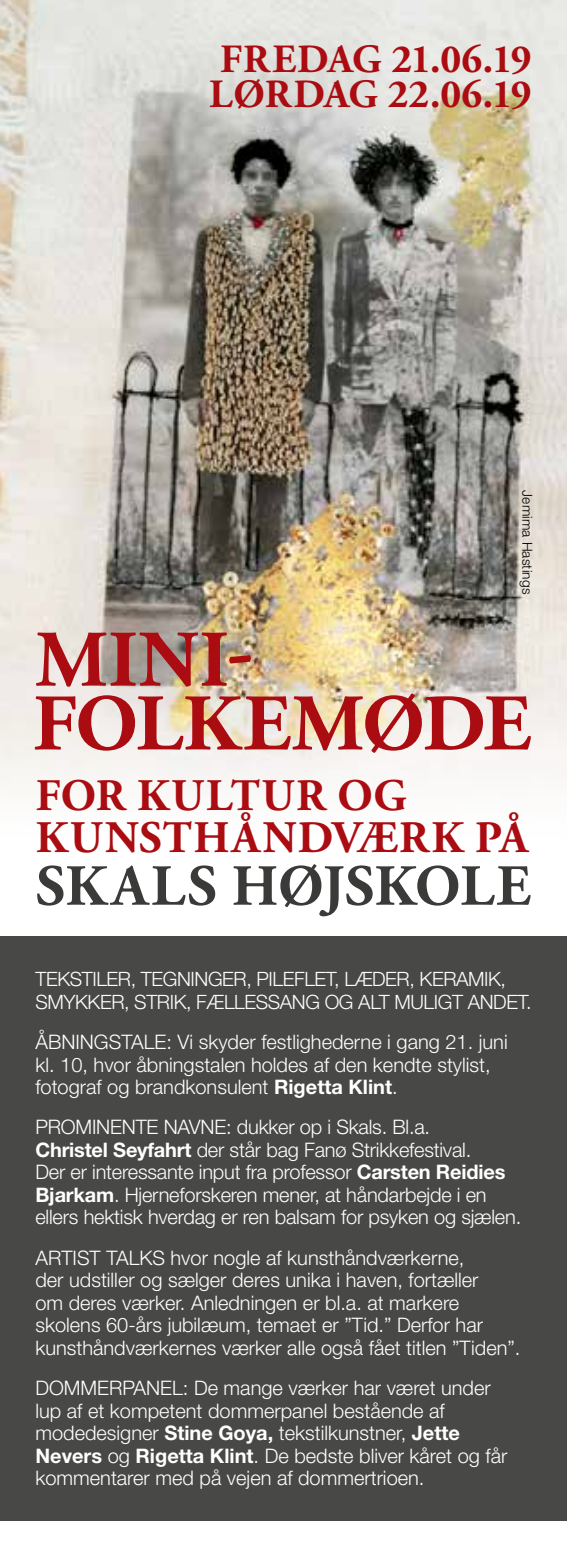
<style>
.page{position:relative;width:567px;height:1560px;background:#fff}
.page>*{position:absolute;margin:0;border:0;box-sizing:border-box;transform-origin:0 0}
.t1{font:700 80px/63.8px "Adobe Garamond Pro";letter-spacing:.005em;color:#aa0c11}
.t2{font:700 58px "Adobe Garamond Pro";letter-spacing:.005em;color:#3a3a39}
.t3{font:700 45px/42.5px "Adobe Garamond Pro";letter-spacing:.03em;color:#aa0c11}
.t4{font:700 40px/35px "Adobe Garamond Pro";letter-spacing:-.005em;color:#aa0c11}
.t5{font:300 20px/22.5px "Helvetica Neue";color:#fff}
.t6{font:300 19.75px/22.5px "Helvetica Neue";letter-spacing:-.02em;color:#fff}
.t7{font:300 13.75px "Helvetica Neue";letter-spacing:.01em;color:#000}
.s1{font-weight:700}
</style>
<div class="page">
<img style="left:0;top:0;width:567px;height:787px">
<div style="left:0;top:935px;width:567px;height:585px;background:#484847"></div>
<h3 class="t4" style="left:209px;top:42px;width:324px">FREDAG 21.06.19<br>LØRDAG 22.06.19</h3>
<p class="t7" style="left:536px;top:490px;width:106px;rotate:90deg">Jemima Hastings</p>
<h1 class="t1" style="left:33px;top:629px;width:500px">MINI-<br>FOLKEMØDE</h1>
<h3 class="t3" style="left:36px;top:774px;width:494px">FOR KULTUR OG<br>KUNSTHÅNDVÆRK PÅ</h3>
<h2 class="t2" style="left:36px;top:852px;width:496px">SKALS HØJSKOLE</h2>
<p class="t6" style="left:35px;top:967px;width:498px">TEKSTILER, TEGNINGER, PILEFLET, LÆDER, KERAMIK,<br>SMYKKER, STRIK, FÆLLESSANG OG ALT MULIGT ANDET.</p>
<p class="t5" style="left:35px;top:1030px;width:474px">ÅBNINGSTALE: Vi skyder festlighederne i gang 21. juni kl. 10, hvor åbningstalen holdes af den kendte stylist, fotograf og brandkonsulent <span class="s1">Rigetta Klint</span>.</p>
<p class="t5" style="left:35px;top:1115px;width:487px">PROMINENTE NAVNE: dukker op i Skals. Bl.a.<br><span class="s1">Christel Seyfahrt</span> der står bag Fanø Strikkefestival.<br>Der er interessante input fra professor <span class="s1">Carsten Reidies Bjarkam</span>. Hjerneforskeren mener, at håndarbejde i en ellers hektisk hverdag er ren balsam for psyken og sjælen.</p>
<p class="t5" style="left:35px;top:1245px;width:486px">ARTIST TALKS hvor nogle af kunsthåndværkerne,<br>der udstiller og sælger deres unika i haven, fortæller<br>om deres værker. Anledningen er bl.a. at markere skolens 60-års jubilæum, temaet er ”Tid.” Derfor har kunsthåndværkernes værker alle også fået titlen ”Tiden”.</p>
<p class="t5" style="left:35px;top:1375px;width:473px">DOMMERPANEL: De mange værker har været under lup af et kompetent dommerpanel bestående af modedesigner <span class="s1">Stine Goya,</span> tekstilkunstner, <span class="s1">Jette Nevers</span> og <span class="s1">Rigetta Klint</span>. De bedste bliver kåret og får kommentarer med på vejen af dommertrioen.</p>
</div>
